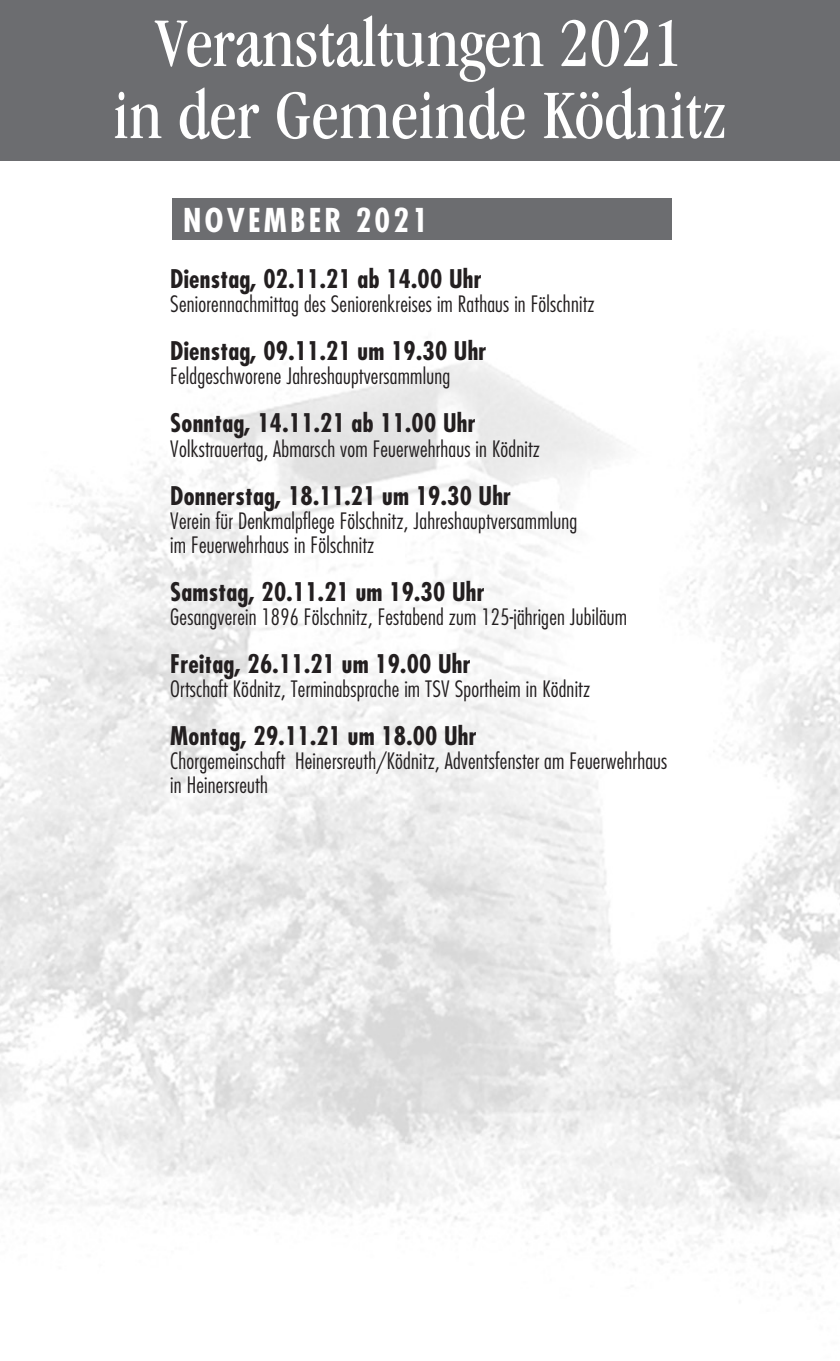
<style>
.page{position:relative;width:840px;height:1361px;background:#fff}
.page>*{position:absolute;margin:0;border:0;box-sizing:border-box;transform-origin:0 0}
.t1{font:condensed 72px/72px "Garamond IT Cby BT";color:#fff;text-align:center}
.t2{font:700 condensed 32px "Futura";letter-spacing:.1em;color:#fff}
.t3{font:700 condensed 25px "Futura";letter-spacing:.01em;color:#231f20}
.t4{font:300 condensed 22px/24px "Futura";letter-spacing:.01em;color:#231f20}
</style>
<div class="page">
<img style="left:0;top:160px;width:839px;height:1143px">
<div style="left:0;top:0;width:839px;height:160px;background:#6c6d70"></div>
<div style="left:172px;top:198px;width:499px;height:42px;background:#6c6d70"></div>
<h1 class="t1" style="left:113px;top:6px;width:615px">Veranstaltungen 2021<br>in der Gemeinde Ködnitz</h1>
<h2 class="t2" style="left:183px;top:199px;width:21px">Nov</h2>
<h2 class="t2" style="left:248px;top:199px;width:181px">ember 2021</h2>
<p class="t3" style="left:170px;top:263px;width:313px">Dienstag, 02.11.21 ab 14.00 Uhr</p>
<p class="t4" style="left:170px;top:292px;width:426px">Seniorennachmittag des Seniorenkreises im Rathaus in Fölschnitz</p>
<p class="t3" style="left:170px;top:335px;width:317px">Dienstag, 09.11.21 um 19.30 Uhr</p>
<p class="t4" style="left:170px;top:364px;width:281px">Feldgeschworene Jahreshauptversammlung</p>
<p class="t3" style="left:170px;top:407px;width:307px">Sonntag, 14.11.21 ab 11.00 Uhr</p>
<p class="t4" style="left:170px;top:436px;width:371px">Volkstrauertag, Abmarsch vom Feuerwehrhaus in Ködnitz</p>
<p class="t3" style="left:170px;top:479px;width:342px">Donnerstag, 18.11.21 um 19.30 Uhr</p>
<p class="t4" style="left:170px;top:508px;width:408px">Verein für Denkmalpflege Fölschnitz, Jahreshauptversammlung im Feuerwehrhaus in Fölschnitz</p>
<p class="t3" style="left:170px;top:575px;width:316px">Samstag, 20.11.21 um 19.30 Uhr</p>
<p class="t4" style="left:170px;top:604px;width:458px">Gesangverein 1896 Fölschnitz, Festabend zum 125-jährigen Jubiläum</p>
<p class="t3" style="left:170px;top:647px;width:302px">Freitag, 26.11.21 um 19.00 Uhr</p>
<p class="t4" style="left:170px;top:676px;width:421px">Ortschaft Ködnitz, Terminabsprache im TSV Sportheim in Ködnitz</p>
<p class="t3" style="left:170px;top:719px;width:308px">Montag, 29.11.21 um 18.00 Uhr</p>
<p class="t4" style="left:170px;top:748px;width:498px">Chorgemeinschaft Heinersreuth/Ködnitz, Adventsfenster am Feuerwehrhaus in Heinersreuth</p>
</div>
